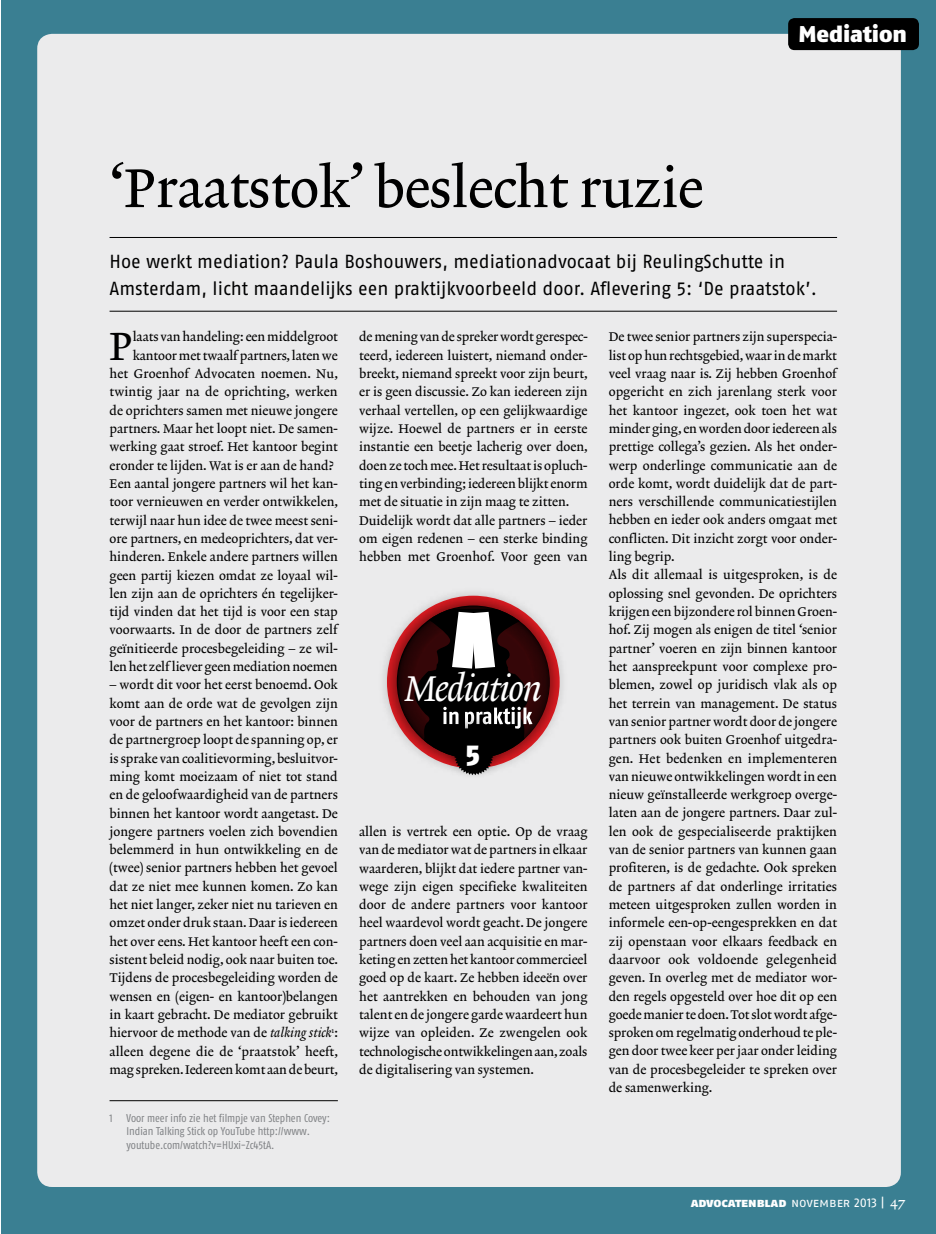
<style>
.page{position:relative;width:936px;height:1234px;background:#fff}
.page>*{position:absolute;margin:0;border:0;box-sizing:border-box;transform-origin:0 0}
.t1{font:55.2px "Lexicon No 2 Roman A Txt";letter-spacing:-.01em;color:#000}
.t2{font:39.75px "Lexicon No 2 Roman A Txt";color:#000}
.t3{font:36.3px "Lexicon No 2 Italic A Txt";letter-spacing:-.04em;color:#fff}
.t4{font:29.4px "Fago Co Black Lf Caps";color:#fff}
.t5{font:22.8px "Fago No Black Lf";letter-spacing:-.005em;color:#fff}
.t6{font:18.9px/27px "Fago No Regular LF";color:#000}
.t7{font:12.75px/18.3px "Lexicon No 2 Roman A Txt";color:#000;text-align:justify}
.t8{font:12.75px "Fago No Black Lf Caps";letter-spacing:-.005em;color:#fff}
.t9{font:11.25px/13.5px "Fago Co Regular Lf";color:#808285}
.s1{font-family:"Lexicon No 2 Italic A Txt"}
.s2{font-family:"Fago No Regular Lf Caps"}
.s3{font-family:"Lexicon No 2 Roman A Txt";font-size:14.25px}
</style>
<div class="page">
<div style="left:1px;top:0;width:934px;height:1233px;background:#3a7f92"></div>
<div style="left:37px;top:34px;width:863px;height:1152px;background:#ebebec;border-radius:15px"></div>
<div style="left:788px;top:18px;width:130px;height:32px;background:#000;border-radius:6px"></div>
<hr style="left:109px;top:237px;width:728px;height:1px;background:#000">
<hr style="left:109px;top:311px;width:728px;height:1px;background:#000">
<hr style="left:109px;top:1100px;width:229px;height:1px;background:#000">
<div style="left:378px;top:586px;width:190px;height:191px;background:#000;opacity:.75"></div>
<div style="left:441px;top:714px;width:65px;height:65px;background:#ebebec"></div>
<svg style="left:397px;top:608px;width:153px;height:167px;background:#5b4041"></svg>
<h1 class="t1" style="left:109px;top:156px;width:595px">‘Praatstok’ beslecht ruzie</h1>
<h3 class="t5" style="left:798px;top:20px;width:110px">Mediation</h3>
<h3 class="t6" style="left:109px;top:247px;width:709px">Hoe werkt mediation? Paula Boshouwers, mediationadvocaat bij ReulingSchutte in<br>Amsterdam, licht maandelijks een praktijkvoorbeeld door. Aflevering 5: ‘De praatstok’.</h3>
<h2 class="t2" style="left:109px;top:323px;width:25px">P</h2>
<p class="t7" style="left:133px;top:328px;width:207px">laats van handeling: een middelgroot</p>
<p class="t7" style="left:359px;top:328px;width:230px;text-align:left">de mening van de spreker wordt gerespec&shy;teerd, iedereen luistert, niemand onder&shy;breekt, niemand spreekt voor zijn beurt, er is geen discussie. Zo kan iedereen zijn verhaal vertellen, op een gelijkwaardige wijze. Hoewel de partners er in eerste instantie een beetje lacherig over doen, doen ze toch mee. Het resultaat is opluch&shy;ting en verbinding; iedereen blijkt enorm met de situatie in zijn maag te zitten.<br>Duidelijk wordt dat alle partners – ieder om eigen redenen – een sterke binding hebben met Groenhof. Voor geen van</p>
<p class="t7" style="left:608px;top:328px;width:230px;text-align:left">De twee senior partners zijn superspecia&shy;list op hun rechtsgebied, waar in de markt veel vraag naar is. Zij hebben Groenhof opgericht en zich jarenlang sterk voor het kantoor ingezet, ook toen het wat minder ging, en worden door iedereen als prettige collega’s gezien. Als het onder&shy;werp onderlinge communicatie aan de orde komt, wordt duidelijk dat de part&shy;ners verschillende communicatiestijlen hebben en ieder ook anders omgaat met conflicten. Dit inzicht zorgt voor onder&shy;ling begrip.<br>Als dit allemaal is uitgesproken, is de oplossing snel gevonden. De oprichters krijgen een bijzondere rol binnen Groen&shy;hof. Zij mogen als enigen de titel ‘senior partner’ voeren en zijn binnen kantoor het aanspreekpunt voor complexe pro&shy;blemen, zowel op juridisch vlak als op het terrein van management. De status van senior partner wordt door de jongere partners ook buiten Groenhof uitgedra&shy;gen. Het bedenken en implementeren van nieuwe ontwikkelingen wordt in een nieuw geïnstalleerde werkgroep overge&shy;laten aan de jongere partners. Daar zul&shy;len ook de gespecialiseerde praktijken van de senior partners van kunnen gaan profiteren, is de gedachte. Ook spreken de partners af dat onderlinge irritaties meteen uitgesproken zullen worden in informele een-op-eengesprekken en dat zij openstaan voor elkaars feedback en daarvoor ook voldoende gelegenheid geven. In overleg met de mediator wor&shy;den regels opgesteld over hoe dit op een goede manier te doen. Tot slot wordt afge&shy;sproken om regelmatig onderhoud te ple&shy;gen door twee keer per jaar onder leiding van de procesbegeleider te spreken over de samenwerking.</p>
<p class="t7" style="left:133px;top:347px;width:206px">kantoor met twaalf partners, laten we</p>
<p class="t7" style="left:109px;top:365px;width:230px">het Groenhof Advocaten noemen. Nu,</p>
<p class="t7" style="left:109px;top:383px;width:230px">twintig jaar na de oprichting, werken</p>
<p class="t7" style="left:109px;top:401px;width:230px">de oprichters samen met nieuwe jongere</p>
<p class="t7" style="left:109px;top:420px;width:230px">partners. Maar het loopt niet. De samen-</p>
<p class="t7" style="left:109px;top:438px;width:230px">werking gaat stroef. Het kantoor begint</p>
<p class="t7" style="left:109px;top:456px;width:225px">eronder te lijden. Wat is er aan de hand?</p>
<p class="t7" style="left:109px;top:475px;width:230px">Een aantal jongere partners wil het kan-</p>
<p class="t7" style="left:109px;top:493px;width:230px">toor vernieuwen en verder ontwikkelen,</p>
<p class="t7" style="left:109px;top:511px;width:230px">terwijl naar hun idee de twee meest seni-</p>
<p class="t7" style="left:109px;top:530px;width:230px">ore partners, en medeoprichters, dat ver-</p>
<p class="t7" style="left:109px;top:548px;width:230px">hinderen. Enkele andere partners willen</p>
<p class="t7" style="left:109px;top:566px;width:230px">geen partij kiezen omdat ze loyaal wil-</p>
<p class="t7" style="left:109px;top:584px;width:230px">len zijn aan de oprichters én tegelijker-</p>
<p class="t7" style="left:109px;top:603px;width:230px">tijd vinden dat het tijd is voor een stap</p>
<p class="t7" style="left:109px;top:621px;width:229px">voorwaarts. In de door de partners zelf</p>
<p class="t7" style="left:109px;top:639px;width:230px">geïnitieerde procesbegeleiding – ze wil-</p>
<p class="t7" style="left:109px;top:658px;width:230px">len het zelf liever geen mediation noemen</p>
<p class="t7" style="left:109px;top:676px;width:230px">– wordt dit voor het eerst benoemd. Ook komt aan de orde wat de gevolgen zijn voor de partners en het kantoor: binnen de partnergroep loopt de spanning op, er is sprake van coalitievorming, besluitvor&shy;ming komt moeizaam of niet tot stand en de geloofwaardigheid van de partners binnen het kantoor wordt aangetast. De jongere partners voelen zich bovendien belemmerd in hun ontwikkeling en de (twee) senior partners hebben het gevoel dat ze niet mee kunnen komen. Zo kan het niet langer, zeker niet nu tarieven en omzet onder druk staan. Daar is iedereen het over eens. Het kantoor heeft een con&shy;sistent beleid nodig, ook naar buiten toe.<br>Tijdens de procesbegeleiding worden de wensen en (eigen- en kantoor)belangen in kaart gebracht. De mediator gebruikt hiervoor de methode van de <span class="s1">talking stick</span><sup>1</sup>: alleen degene die de ‘praatstok’ heeft, mag spreken. Iedereen komt aan de beurt,</p>
<p class="t9" style="left:126px;top:1110px;width:205px;text-indent:-17px">1 Voor meer info zie het filmpje van Stephen Covey:<br>Indian Talking Stick op YouTube http://www. youtube.com/watch?v=HUxi-Zc45tA.</p>
<h3 class="t3" style="left:405px;top:667px;width:138px">Mediation</h3>
<h3 class="t4" style="left:466px;top:736px;width:15px">5</h3>
<p class="t7" style="left:359px;top:822px;width:230px">allen is vertrek een optie. Op de vraag van de mediator wat de partners in elkaar waarderen, blijkt dat iedere partner van&shy;wege zijn eigen specifieke kwaliteiten door de andere partners voor kantoor heel waardevol wordt geacht. De jongere partners doen veel aan acquisitie en mar&shy;keting en zetten het kantoor commercieel goed op de kaart. Ze hebben ideeën over het aantrekken en behouden van jong talent en de jongere garde waardeert hun wijze van opleiden. Ze zwengelen ook technologische ontwikkelingen aan, zoals de digitalisering van systemen.</p>
<p class="t8" style="left:690px;top:1194px;width:216px">advocatenblad <span class="s2">november 2013 |</span> <span class="s3">47</span></p>
</div>
